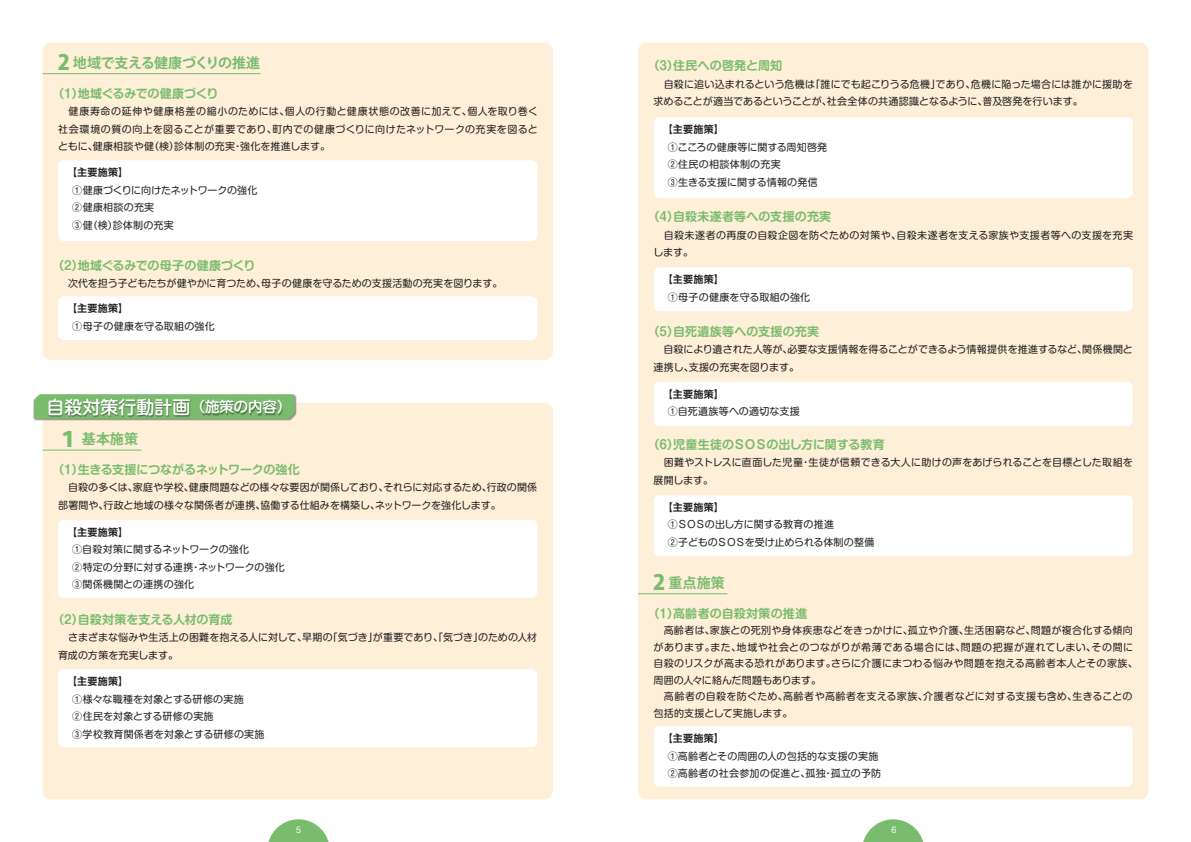
<style>
.page{position:relative;width:1191px;height:842px;background:#fff}
.page>*{position:absolute;margin:0;border:0;box-sizing:border-box;transform-origin:0 0}
.t1{font:500 18px "Shin M Go Pr 6 N";color:#fff}
.t2{font:700 14px "Koz Go Pr 6 N";letter-spacing:-.01em;color:#7abc6e}
.t3{font:700 12px "Shin M Go Pr 6 N De";color:#7abc6e}
.t4{font:700 12px "Shin M Go Pr 6 N De";letter-spacing:.02em;color:#7abc6e}
.t5{font:700 12px "Shin M Go Pr 6 N De";letter-spacing:-.02em;color:#7abc6e}
.t6{font:700 12px "Shin M Go Pr 6 N De";letter-spacing:.025em;color:#7abc6e}
.t7{font:10px/17.5px "Shin M Go Pr 6 N";letter-spacing:.015em;color:#231f20}
.t8{font:700 10px "Shin M Go Pr 6 N De";letter-spacing:.03em;color:#231f20}
.t9{font:10px/17.5px "Shin M Go Pr 6 N";letter-spacing:.035em;color:#231f20}
.t10{font:10px "Shin M Go Pr 6 N";letter-spacing:-.005em;color:#231f20}
.t11{font:10px/17.5px "Shin M Go Pr 6 N";letter-spacing:-.01em;color:#231f20}
.t12{font:8px "Shin M Go Pr 6 N";color:#fff}
.s1{font-weight:800;font-size:21px}
.s2{font-size:14.4px}
</style>
<div class="page">
<div style="left:43px;top:403px;width:510px;height:396px;background:#feefd8;border-radius:9px"></div>
<div style="left:43px;top:43px;width:510px;height:317px;background:#feefd8;border-radius:9px"></div>
<div style="left:638px;top:43px;width:510px;height:756px;background:#feefd8;border-radius:9px"></div>
<svg style="left:34px;top:394px;width:261px;height:25px"></svg>
<div style="left:58px;top:520px;width:479px;height:78px;background:#fff;border-radius:6px"></div>
<div style="left:58px;top:669px;width:479px;height:78px;background:#fff;border-radius:6px"></div>
<div style="left:58px;top:160px;width:479px;height:81px;background:#fff;border-radius:6px"></div>
<div style="left:653px;top:726px;width:479px;height:60px;background:#fff;border-radius:6px"></div>
<div style="left:58px;top:296px;width:479px;height:44px;background:#fff;border-radius:6px"></div>
<div style="left:653px;top:117px;width:479px;height:81px;background:#fff;border-radius:6px"></div>
<div style="left:653px;top:267px;width:479px;height:44px;background:#fff;border-radius:6px"></div>
<div style="left:653px;top:382px;width:479px;height:44px;background:#fff;border-radius:6px"></div>
<div style="left:653px;top:495px;width:479px;height:61px;background:#fff;border-radius:6px"></div>
<img style="left:45px;top:397px;width:242px;height:24px">
<hr style="left:43px;top:450px;width:98px;height:1px;background:#7abc6e">
<hr style="left:43px;top:73px;width:218px;height:1px;background:#7abc6e">
<hr style="left:638px;top:593px;width:89px;height:1px;background:#7abc6e">
<svg style="left:268px;top:819px;width:61px;height:23px"></svg>
<svg style="left:863px;top:819px;width:61px;height:23px"></svg>
<h2 class="t2" style="left:58px;top:55px;width:204px"><span class="s1">2</span> 地域で支える健康づくりの推進</h2>
<p class="t5" style="left:52px;top:83px;width:168px">（1）地域ぐるみでの健康づくり</p>
<p class="t7" style="left:58px;top:102px;width:481px;text-align:justify">　健康寿命の延伸や健康格差の縮小のためには、個人の行動と健康状態の改善に加えて、個人を取り巻く社会環境の質の向上を図ることが重要であり、町内での健康づくりに向けたネットワークの充実を図るとともに、健康相談や健（検）診体制の充実・強化を推進します。</p>
<p class="t8" style="left:67px;top:164px;width:62px">【主要施策】</p>
<p class="t7" style="left:72px;top:181px;width:187px">①健康づくりに向けたネットワークの強化<br>②健康相談の充実<br>③健（検）診体制の充実</p>
<p class="t3" style="left:52px;top:255px;width:205px">（2）地域ぐるみでの母子の健康づくり</p>
<p class="t10" style="left:58px;top:275px;width:446px">　次代を担う子どもたちが健やかに育つため、母子の健康を守るための支援活動の充実を図ります。</p>
<p class="t8" style="left:67px;top:300px;width:62px">【主要施策】</p>
<p class="t7" style="left:72px;top:317px;width:144px">①母子の健康を守る取組の強化</p>
<h1 class="t1" style="left:47px;top:392px;width:246px">自殺対策行動計画<span class="s2">（施策の内容）</span></h1>
<h2 class="t2" style="left:58px;top:431px;width:82px"><span class="s1">１</span> 基本施策</h2>
<p class="t3" style="left:52px;top:459px;width:249px">（1）生きる支援につながるネットワークの強化</p>
<p class="t7" style="left:58px;top:478px;width:480px">　自殺の多くは、家庭や学校、健康問題などの様々な要因が関係しており、それらに対応するため、行政の関係部署間や、行政と地域の様々な関係者が連携、協働する仕組みを構築し、ネットワークを強化します。</p>
<p class="t8" style="left:67px;top:523px;width:62px">【主要施策】</p>
<p class="t7" style="left:72px;top:540px;width:214px">①自殺対策に関するネットワークの強化<br>②特定の分野に対する連携・ネットワークの強化<br>③関係機関との連携の強化</p>
<p class="t3" style="left:52px;top:609px;width:182px">（2）自殺対策を支える人材の育成</p>
<p class="t7" style="left:58px;top:628px;width:480px">　さまざまな悩みや生活上の困難を抱える人に対して、早期の「気づき」が重要であり、「気づき」のための人材育成の方策を充実します。</p>
<p class="t8" style="left:67px;top:673px;width:62px">【主要施策】</p>
<p class="t7" style="left:72px;top:689px;width:194px">①様々な職種を対象とする研修の実施<br>②住民を対象とする研修の実施<br>③学校教育関係者を対象とする研修の実施</p>
<p class="t3" style="left:647px;top:56px;width:136px">（3）住民への啓発と周知</p>
<p class="t7" style="left:653px;top:75px;width:480px">　自殺に追い込まれるという危機は「誰にでも起こりうる危機」であり、危機に陥った場合には誰かに援助を求めることが適当であるということが、社会全体の共通認識となるように、普及啓発を行います。</p>
<p class="t8" style="left:663px;top:121px;width:62px">【主要施策】</p>
<p class="t7" style="left:668px;top:138px;width:161px">①こころの健康等に関する周知啓発<br>②住民の相談体制の充実<br>③生きる支援に関する情報の発信</p>
<p class="t4" style="left:647px;top:206px;width:185px">（4）自殺未遂者等への支援の充実</p>
<p class="t9" style="left:653px;top:225px;width:481px">　自殺未遂者の再度の自殺企図を防ぐための対策や、自殺未遂者を支える家族や支援者等への支援を充実します。</p>
<p class="t8" style="left:663px;top:271px;width:62px">【主要施策】</p>
<p class="t7" style="left:668px;top:288px;width:144px">①母子の健康を守る取組の強化</p>
<p class="t6" style="left:647px;top:321px;width:173px">（5）自死遺族等への支援の充実</p>
<p class="t7" style="left:653px;top:340px;width:481px">　自殺により遺された人等が、必要な支援情報を得ることができるよう情報提供を推進するなど、関係機関と連携し、支援の充実を図ります。</p>
<p class="t8" style="left:663px;top:386px;width:62px">【主要施策】</p>
<p class="t7" style="left:668px;top:402px;width:134px">①自死遺族等への適切な支援</p>
<p class="t3" style="left:647px;top:434px;width:239px">（6）児童生徒のＳＯＳの出し方に関する教育</p>
<p class="t7" style="left:653px;top:453px;width:481px">　困難やストレスに直面した児童・生徒が信頼できる大人に助けの声をあげられることを目標とした取組を展開します。</p>
<p class="t8" style="left:663px;top:499px;width:62px">【主要施策】</p>
<p class="t11" style="left:668px;top:515px;width:208px">①ＳＯＳの出し方に関する教育の推進<br>②子どものＳＯＳを受け止められる体制の整備</p>
<h2 class="t2" style="left:653px;top:575px;width:73px"><span class="s1">2</span> 重点施策</h2>
<p class="t3" style="left:647px;top:603px;width:161px">（1）高齢者の自殺対策の推進</p>
<p class="t7" style="left:653px;top:622px;width:486px;line-height:16.5px">　高齢者は、家族との死別や身体疾患などをきっかけに、孤立や介護、生活困窮など、問題が複合化する傾向があります。また、地域や社会とのつながりが希薄である場合には、問題の把握が遅れてしまい、その間に自殺のリスクが高まる恐れがあります。さらに介護にまつわる悩みや問題を抱える高齢者本人とその家族、周囲の人々に絡んだ問題もあります。<br>　高齢者の自殺を防ぐため、高齢者や高齢者を支える家族、介護者などに対する支援も含め、生きることの包括的支援として実施します。</p>
<p class="t8" style="left:663px;top:730px;width:62px">【主要施策】</p>
<p class="t7" style="left:668px;top:747px;width:215px">①高齢者とその周囲の人の包括的な支援の実施<br>②高齢者の社会参加の促進と、孤独・孤立の予防</p>
<p class="t12" style="left:296px;top:823px;width:6px">5</p>
<p class="t12" style="left:891px;top:823px;width:6px">6</p>
</div>
